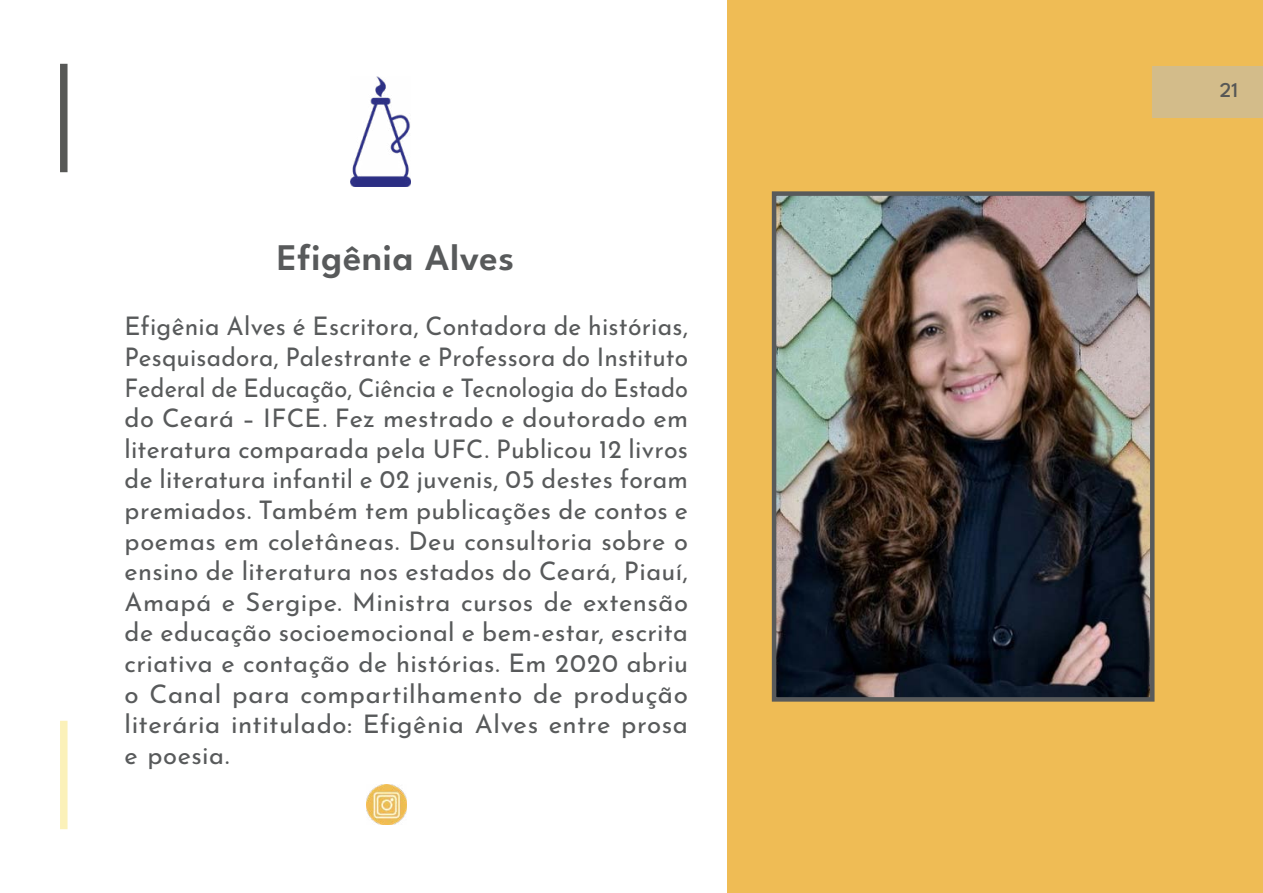
<style>
.page{position:relative;width:1263px;height:893px;background:#fff}
.page>*{position:absolute;margin:0;border:0;box-sizing:border-box;transform-origin:0 0}
.t1{font:100 37.5px "League Spartan";letter-spacing:.015em;color:#585a5b}
.t2{font:100 25.5px/30.6px "Josefin Sans";letter-spacing:.015em;color:#585a5b;text-align:justify}
.t3{font:100 21px "League Spartan";color:#575856}
</style>
<div class="page">
<div style="left:60px;top:64px;width:8px;height:108px;background:#575856"></div>
<div style="left:60px;top:721px;width:8px;height:108px;background:#fbf1b9"></div>
<div style="left:727px;top:0;width:536px;height:893px;background:#efbc55"></div>
<img style="left:777px;top:196px;width:372px;height:501px">
<div style="left:772px;top:191px;width:382px;height:511px;border:4px solid #585a5b"></div>
<img style="left:351px;top:77px;width:59px;height:109px">
<div style="left:1152px;top:66px;width:111px;height:52px;background:#d3bc8a"></div>
<img style="left:367px;top:785px;width:39px;height:39px">
<h1 class="t1" style="left:277px;top:231px;width:238px">Efigênia Alves</h1>
<p class="t2" style="left:125px;top:309px;width:565px">Efigênia Alves é Escritora, Contadora de histórias, Pesquisadora, Palestrante e Professora do Instituto Federal de Educação, Ciência e Tecnologia do Estado do Ceará – IFCE. Fez mestrado e doutorado em literatura comparada pela UFC. Publicou 12 livros de literatura infantil e 02 juvenis, 05 destes foram premiados. Também tem publicações de contos e poemas em coletâneas. Deu consultoria sobre o ensino de literatura nos estados do Ceará, Piauí, Amapá e Sergipe. Ministra cursos de extensão de educação socioemocional e bem-estar, escrita criativa e contação de histórias. Em 2020 abriu o Canal para compartilhamento de produção literária intitulado: Efigênia Alves entre prosa e poesia.</p>
<p class="t3" style="left:1220px;top:75px;width:20px">21</p>
</div>
